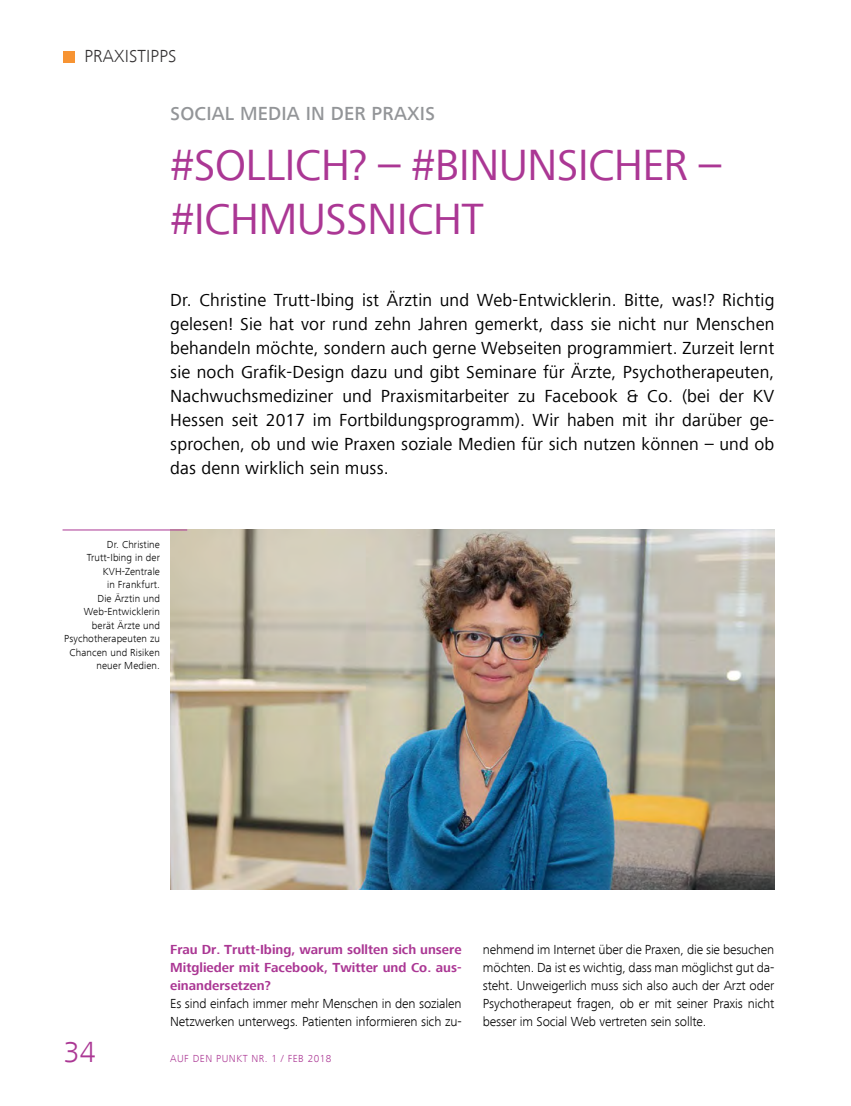
<style>
.page{position:relative;width:851px;height:1106px;background:#fff}
.page>*{position:absolute;margin:0;border:0;box-sizing:border-box;transform-origin:0 0}
.t1{font:45px/54px "Frutiger Next Com";letter-spacing:-.02em;color:#ab3794}
.t2{font:300 30px "Frutiger Next Com";color:#ab3794}
.t3{font:500 19.5px "Frutiger Next Com";letter-spacing:.01em;color:#939598}
.t4{font:18px/24px "Frutiger Next Com";letter-spacing:.01em;color:#000;text-align:justify}
.t5{font:300 18px "Frutiger Next Com";letter-spacing:.01em;color:#333132}
.t6{font:300 13.5px/18px "Frutiger Next Com";letter-spacing:-.01em;color:#000}
.t7{font:700 13.5px/18px "Frutiger Next Com";color:#ab3794;text-align:justify}
.t8{font:300 10.5px/13.5px "Frutiger Next Com";letter-spacing:.01em;color:#000;text-align:right}
.t9{font:300 10.5px "Frutiger Next Com";letter-spacing:.05em;color:#ab3794}
</style>
<div class="page">
<div style="left:64px;top:51px;width:11px;height:12px;background:#f79433"></div>
<img style="left:170px;top:529px;width:604px;height:360px">
<hr style="left:63px;top:529px;width:124px;height:1px;background:#ab3794">
<p class="t5" style="left:84px;top:46px;width:94px">PRAXISTIPPS</p>
<p class="t3" style="left:170px;top:103px;width:266px">SOCIAL MEDIA IN DER PRAXIS</p>
<h1 class="t1" style="left:170px;top:138px;width:552px">#SOLLICH? – #BINUNSICHER – #ICHMUSSNICHT</h1>
<p class="t4" style="left:170px;top:288px;width:605px">Dr. Christine Trutt-Ibing ist Ärztin und Web-Entwicklerin. Bitte, was!? Richtig gelesen! Sie hat vor rund zehn Jahren gemerkt, dass sie nicht nur Menschen behandeln möchte, sondern auch gerne Webseiten programmiert. Zurzeit lernt sie noch Grafik-Design dazu und gibt Seminare für Ärzte, Psychotherapeuten, Nachwuchsmediziner und Praxismitarbeiter zu Facebook &amp; Co. (bei der KV Hessen seit 2017 im Fortbildungsprogramm). Wir haben mit ihr darüber ge&shy;sprochen, ob und wie Praxen soziale Medien für sich nutzen können – und ob das denn wirklich sein muss.</p>
<p class="t8" style="left:64px;top:537px;width:97px">Dr. Christine<br>Trutt-Ibing in der<br>KVH-Zentrale<br>in Frankfurt.<br>Die Ärztin und<br>Web-Entwicklerin berät Ärzte und<br>Psychotherapeuten zu<br>Chancen und Risiken neuer Medien.</p>
<h2 class="t2" style="left:64px;top:1035px;width:33px">34</h2>
<p class="t7" style="left:170px;top:941px;width:293px">Frau Dr. Trutt-Ibing, warum sollten sich unsere Mitglieder mit Facebook, Twitter und Co. aus&shy;einandersetzen?</p>
<p class="t6" style="left:170px;top:994px;width:293px">Es sind einfach immer mehr Menschen in den sozialen<br>Netzwerken unterwegs. Patienten informieren sich zu-</p>
<p class="t9" style="left:170px;top:1052px;width:163px">AUF DEN PUNKT NR. 1 / FEB 2018</p>
<p class="t6" style="left:483px;top:940px;width:293px;text-align:justify">nehmend im Internet über die Praxen, die sie besuchen möchten. Da ist es wichtig, dass man möglichst gut da&shy;steht. Unweigerlich muss sich also auch der Arzt oder Psychotherapeut fragen, ob er mit seiner Praxis nicht besser im Social Web vertreten sein sollte.</p>
</div>
